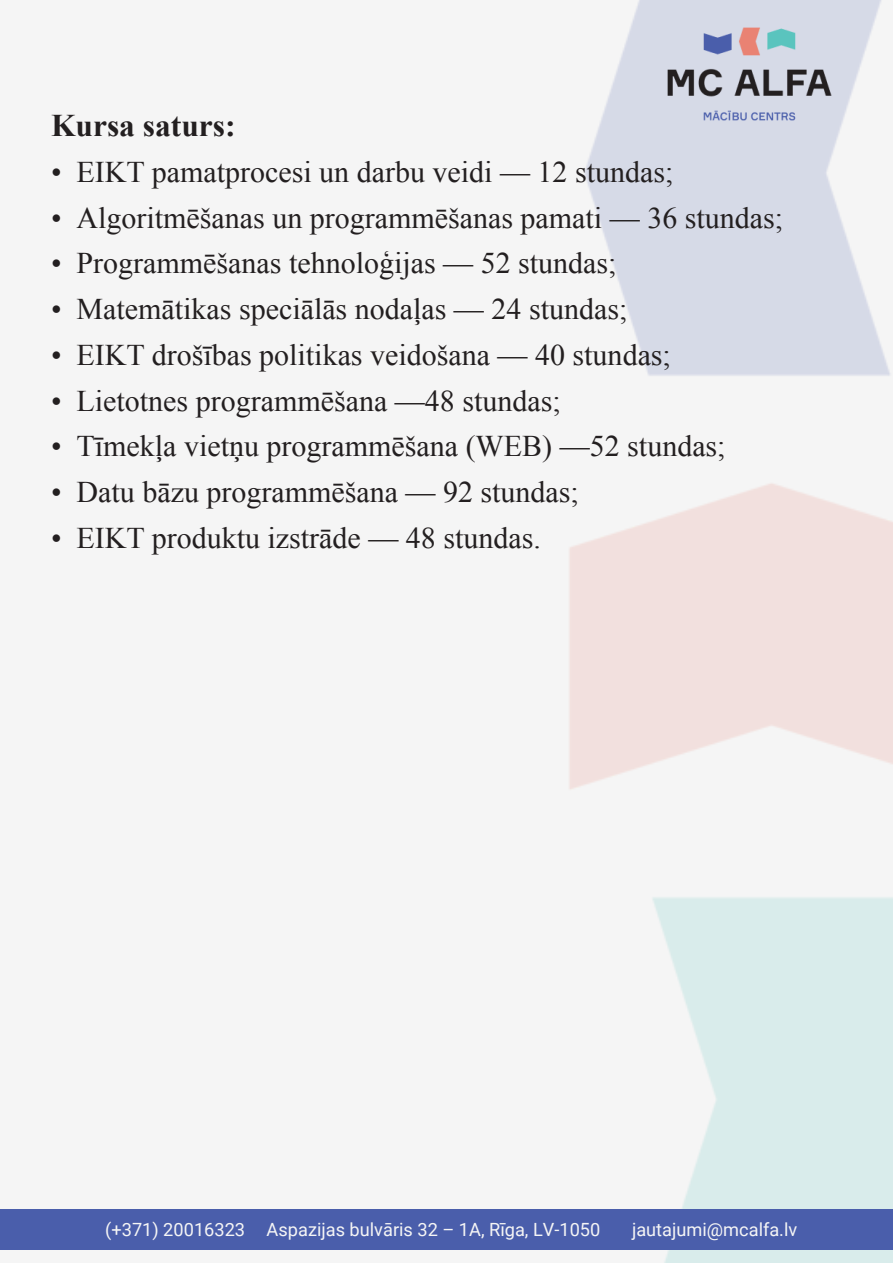
<style>
.page{position:relative;width:893px;height:1263px;background:#f5f5f5}
.page>*{position:absolute;margin:0;border:0;box-sizing:border-box;transform-origin:0 0}
.t1{font:700 31.5px "Times New Roman";color:#231f20}
.t2{font:30px "Times New Roman";color:#231f20}
.t3{font:18.15px "Roboto";color:#f5f5f5}
</style>
<div class="page">
<img style="left:568px;top:0;width:325px;height:1263px">
<div style="left:0;top:1210px;width:893px;height:40px;background:#4a5eab"></div>
<img style="left:657px;top:17px;width:185px;height:114px">
<p class="t1" style="left:51px;top:104px;width:186px">Kursa saturs:</p>
<p class="t2" style="left:51px;top:152px;width:624px">• EIKT pamatprocesi un darbu veidi — 12 stundas;</p>
<p class="t2" style="left:51px;top:197px;width:734px">• Algoritmēšanas un programmēšanas pamati — 36 stundas;</p>
<p class="t2" style="left:51px;top:243px;width:567px">• Programmēšanas tehnoloģijas — 52 stundas;</p>
<p class="t2" style="left:51px;top:289px;width:578px">• Matemātikas speciālās nodaļas — 24 stundas;</p>
<p class="t2" style="left:51px;top:335px;width:621px">• EIKT drošības politikas veidošana — 40 stundas;</p>
<p class="t2" style="left:51px;top:380px;width:511px">• Lietotnes programmēšana —48 stundas;</p>
<p class="t2" style="left:51px;top:426px;width:676px">• Tīmekļa vietņu programmēšana (WEB) —52 stundas;</p>
<p class="t2" style="left:51px;top:472px;width:529px">• Datu bāzu programmēšana — 92 stundas;</p>
<p class="t2" style="left:51px;top:518px;width:491px">• EIKT produktu izstrāde — 48 stundas.</p>
<p class="t3" style="left:105px;top:1217px;width:497px">(+371) 20016323 Aspazijas bulvāris 32 – 1A, Rīga, LV-1050</p>
<p class="t3" style="left:632px;top:1217px;width:167px">jautajumi@mcalfa.lv</p>
</div>
